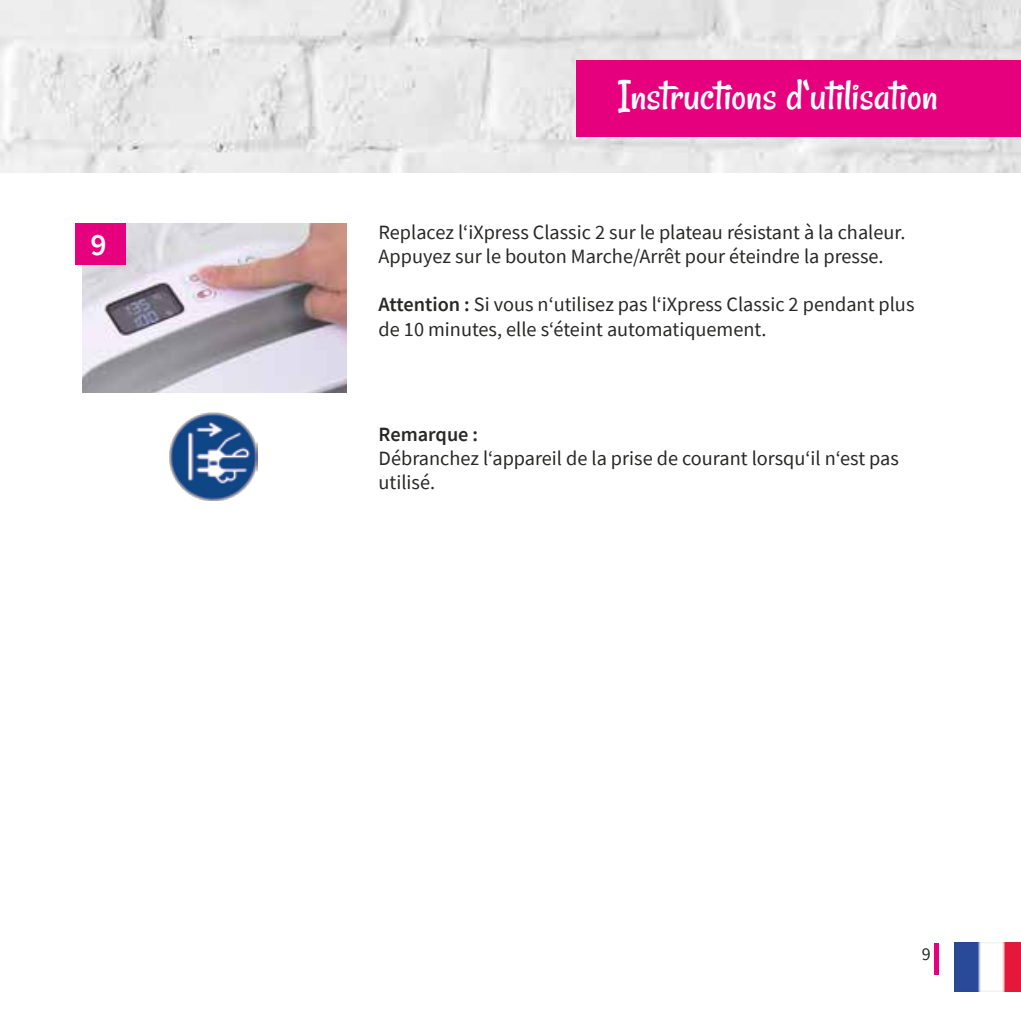
<style>
.page{position:relative;width:1021px;height:1021px;background:#fff}
.page>*{position:absolute;margin:0;border:0;box-sizing:border-box;transform-origin:0 0}
.t1{font:45px "Rancho";color:#fff}
.t2{font:600 31.5px "Source Sans Pro";color:#fff}
.t3{font:20.25px/24.3px "Source Sans Pro";color:#282827}
.t4{font:600 20.25px "Source Sans Pro";color:#282827}
.t5{font:18px "Source Sans Pro";color:#282827}
.s1{font-weight:600}
</style>
<div class="page">
<img style="left:0;top:0;width:1020px;height:172px">
<div style="left:933px;top:943px;width:5px;height:31px;background:#e6007d"></div>
<img style="left:954px;top:943px;width:66px;height:48px">
<div style="left:576px;top:61px;width:444px;height:76px;background:#e6007d"></div>
<img style="left:83px;top:223px;width:264px;height:170px">
<div style="left:75px;top:223px;width:51px;height:42px;background:#e6007d"></div>
<img style="left:169px;top:413px;width:88px;height:88px">
<h1 class="t1" style="left:618px;top:69px;width:321px">Instructions d‘utilisation</h1>
<h2 class="t2" style="left:91px;top:224px;width:18px">9</h2>
<p class="t3" style="left:378px;top:219px;width:528px">Replacez l‘iXpress Classic 2 sur le plateau résistant à la chaleur.<br>Appuyez sur le bouton Marche/Arrêt pour éteindre la presse.</p>
<p class="t3" style="left:378px;top:292px;width:537px"><span class="s1">Attention :</span> Si vous n‘utilisez pas l‘iXpress Classic 2 pendant plus de 10 minutes, elle s‘éteint automatiquement.</p>
<p class="t4" style="left:378px;top:421px;width:101px">Remarque :</p>
<p class="t3" style="left:378px;top:446px;width:522px">Débranchez l‘appareil de la prise de courant lorsqu‘il n‘est pas utilisé.</p>
<p class="t5" style="left:921px;top:942px;width:10px">9</p>
</div>
